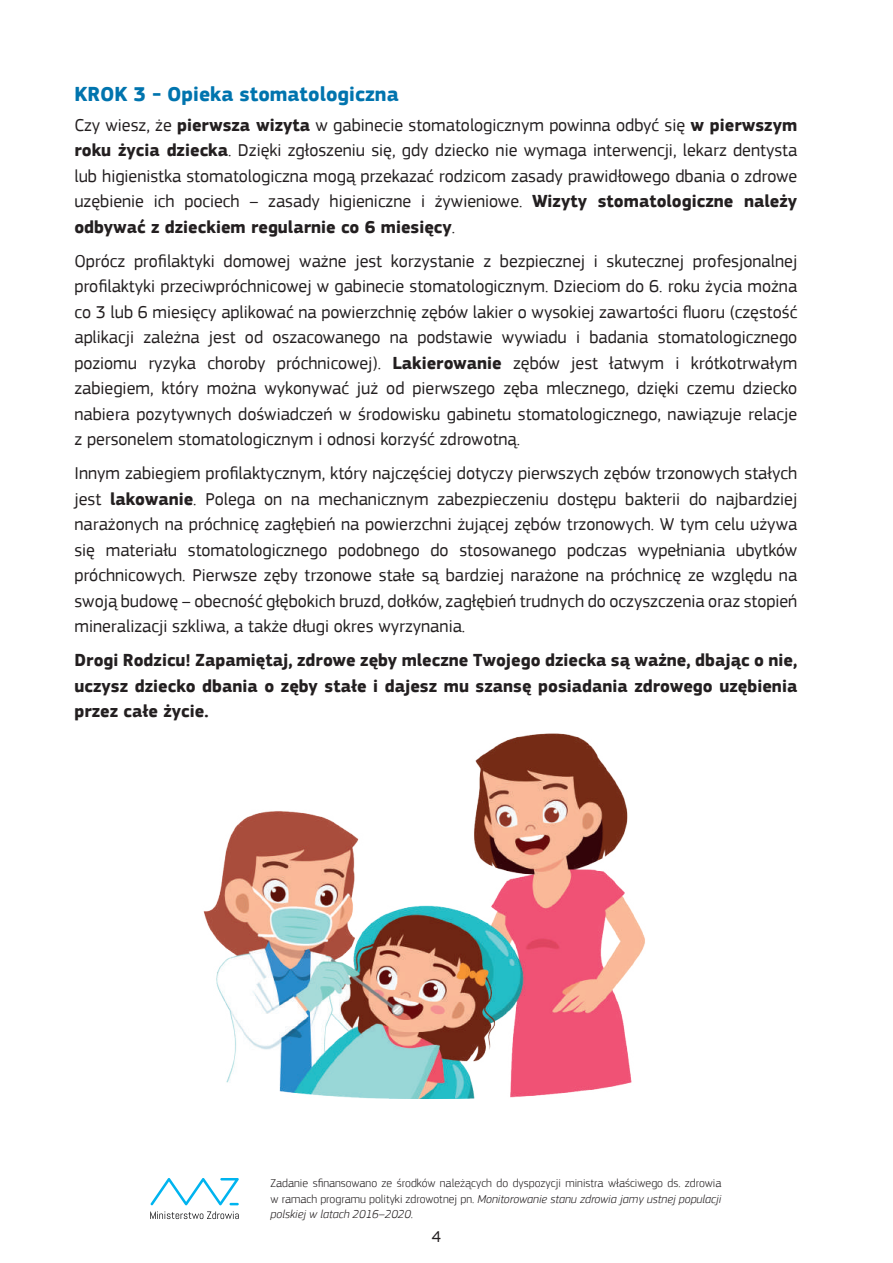
<style>
.page{position:relative;width:893px;height:1263px;background:#fff}
.page>*{position:absolute;margin:0;border:0;box-sizing:border-box;transform-origin:0 0}
.t1{font:700 21px "PF Square Sans Pro";color:#0074ae}
.t2{font:18px/25.5px "PF Square Sans Pro";color:#231f20;text-align:justify}
.t3{font:700 18px/25.5px "PF Square Sans Pro";color:#231f20;text-align:justify}
.t4{font:16.5px "PF Square Sans Pro";color:#231f20}
.t5{font:300 12px/15.8px "PF Square Sans Pro";color:#231f20;text-align:justify}
.s1{font-weight:700}
.s2{font-style:italic}
</style>
<div class="page">
<svg style="left:150px;top:1211px;width:89px;height:8px"></svg>
<svg style="left:150px;top:1178px;width:89px;height:27px"></svg>
<img style="left:203px;top:733px;width:442px;height:366px">
<p class="t1" style="left:74px;top:81px;width:326px">KROK 3 - Opieka stomatologiczna</p>
<p class="t2" style="left:74px;top:112px;width:724px">Czy wiesz, że <span class="s1">pierwsza wizyta</span> w gabinecie stomatologicznym powinna odbyć się <span class="s1">w pierwszym roku życia dziecka</span>. Dzięki zgłoszeniu się, gdy dziecko nie wymaga interwencji, lekarz dentysta lub higienistka stomatologiczna mogą przekazać rodzicom zasady prawidłowego dbania o zdrowe uzębienie ich pociech – zasady higieniczne i żywieniowe. <span class="s1">Wizyty stomatologiczne należy odbywać z dzieckiem regularnie co 6 miesięcy</span>.</p>
<p class="t2" style="left:74px;top:248px;width:724px">Oprócz profilaktyki domowej ważne jest korzystanie z bezpiecznej i skutecznej profesjonalnej profilaktyki przeciwpróchnicowej w gabinecie stomatologicznym. Dzieciom do 6. roku życia można co 3 lub 6 miesięcy aplikować na powierzchnię zębów lakier o wysokiej zawartości fluoru (częstość aplikacji zależna jest od oszacowanego na podstawie wywiadu i badania stomatologicznego poziomu ryzyka choroby próchnicowej). <span class="s1">Lakierowanie</span> zębów jest łatwym i krótkotrwałym zabiegiem, który można wykonywać już od pierwszego zęba mlecznego, dzięki czemu dziecko nabiera pozytywnych doświadczeń w środowisku gabinetu stomatologicznego, nawiązuje relacje z personelem stomatologicznym i odnosi korzyść zdrowotną.</p>
<p class="t2" style="left:74px;top:461px;width:724px">Innym zabiegiem profilaktycznym, który najczęściej dotyczy pierwszych zębów trzonowych stałych jest <span class="s1">lakowanie</span>. Polega on na mechanicznym zabezpieczeniu dostępu bakterii do najbardziej narażonych na próchnicę zagłębień na powierzchni żującej zębów trzonowych. W tym celu używa się materiału stomatologicznego podobnego do stosowanego podczas wypełniania ubytków próchnicowych. Pierwsze zęby trzonowe stałe są bardziej narażone na próchnicę ze względu na swoją budowę – obecność głębokich bruzd, dołków, zagłębień trudnych do oczyszczenia oraz stopień mineralizacji szkliwa, a także długi okres wyrzynania.</p>
<p class="t3" style="left:74px;top:648px;width:724px">Drogi Rodzicu! Zapamiętaj, zdrowe zęby mleczne Twojego dziecka są ważne, dbając o nie, uczysz dziecko dbania o zęby stałe i dajesz mu szansę posiadania zdrowego uzębienia przez całe życie.</p>
<p class="t5" style="left:271px;top:1175px;width:452px">Zadanie sfinansowano ze środków należących do dyspozycji ministra właściwego ds. zdrowia w ramach programu polityki zdrowotnej pn. <span class="s2">Monitorowanie stanu zdrowia jamy ustnej populacji polskiej w latach 2016–2020</span>.</p>
<p class="t4" style="left:432px;top:1226px;width:11px">4</p>
</div>
